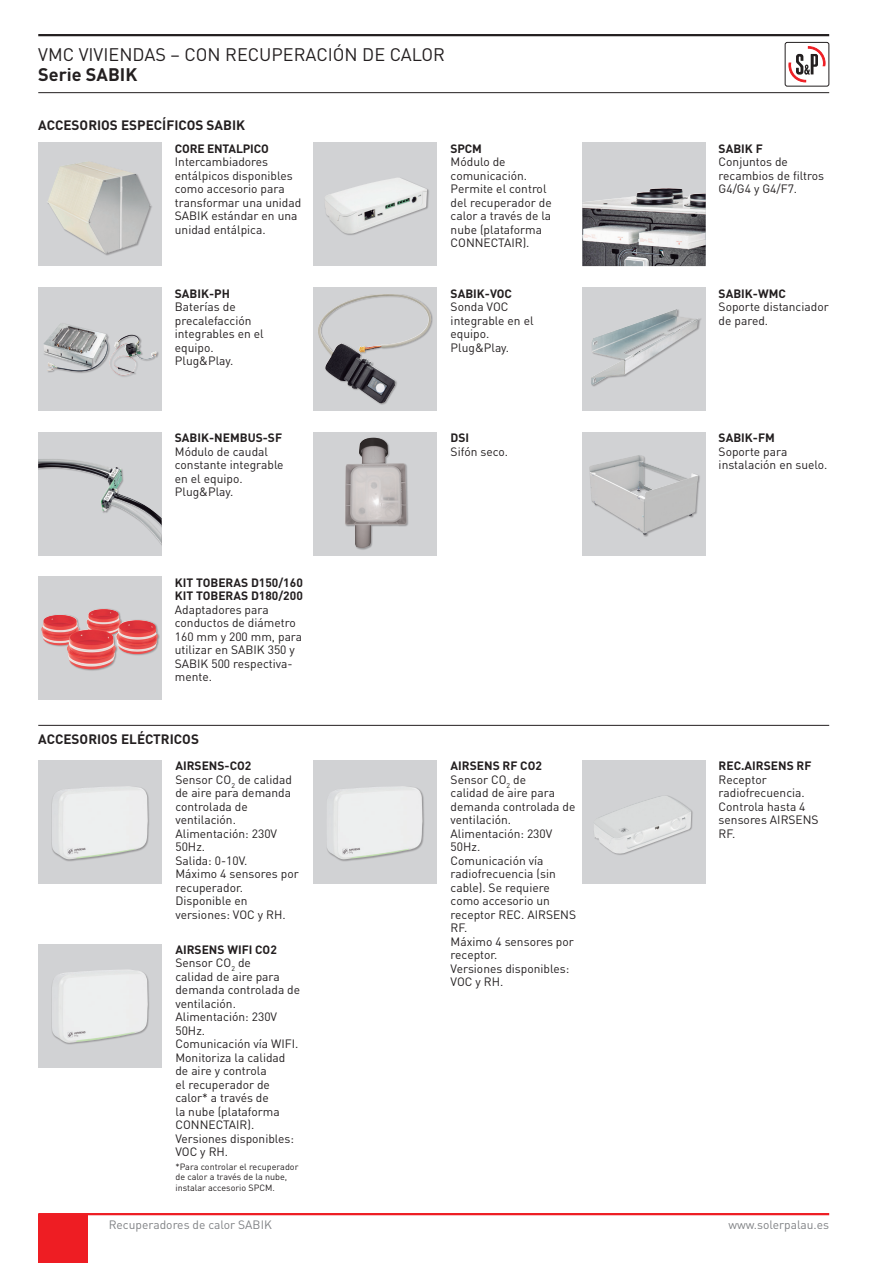
<style>
.page{position:relative;width:893px;height:1263px;background:#fff}
.page>*{position:absolute;margin:0;border:0;box-sizing:border-box;transform-origin:0 0}
.t1{font:18px "DIN";color:#231f20}
.t2{font:700 18px "DIN";color:#231f20}
.t3{font:700 13.5px "DIN";color:#231f20}
.t4{font:12px/13.5px "DIN";color:#231f20}
.t5{font:700 12px/13.5px "DIN";color:#231f20}
.t6{font:12px "DIN";color:#808285}
.t7{font:9px/10.5px "DIN";color:#231f20}
.s1{font-weight:700}
</style>
<div class="page">
<hr style="left:38px;top:1213px;width:791px;height:2px;background:#ee1d23">
<div style="left:38px;top:1214px;width:49px;height:49px;background:#ee1d23"></div>
<hr style="left:38px;top:34px;width:791px;height:2px;background:#231f20">
<hr style="left:38px;top:92px;width:791px;height:1px;background:#231f20">
<svg style="left:788px;top:47px;width:38px;height:36px"></svg>
<div style="left:785px;top:42px;width:44px;height:44px;border:1px solid #231f20;border-radius:2px"></div>
<div style="left:313px;top:143px;width:123px;height:123px;background:#d1d2d4"></div>
<div style="left:324px;top:177px;width:105px;height:59px;background:#231f20;opacity:.33"></div>
<img style="left:324px;top:178px;width:103px;height:56px">
<div style="left:582px;top:143px;width:124px;height:45px;background:#d1d2d4"></div>
<img style="left:582px;top:188px;width:124px;height:78px">
<div style="left:38px;top:288px;width:124px;height:123px;background:#d1d2d4"></div>
<div style="left:43px;top:323px;width:116px;height:55px;background:#231f20;opacity:.33"></div>
<img style="left:43px;top:323px;width:65px;height:49px">
<div style="left:313px;top:288px;width:123px;height:123px;background:#d1d2d4"></div>
<div style="left:318px;top:294px;width:115px;height:111px;background:#231f20;opacity:.33"></div>
<img style="left:317px;top:297px;width:43px;height:75px">
<div style="left:582px;top:288px;width:124px;height:123px;background:#d1d2d4"></div>
<div style="left:591px;top:309px;width:111px;height:78px;background:#d1d2d4"></div>
<img style="left:591px;top:309px;width:109px;height:76px">
<div style="left:38px;top:432px;width:124px;height:123px;background:#d1d2d4"></div>
<div style="left:38px;top:459px;width:124px;height:89px;background:#d1d2d4"></div>
<img style="left:38px;top:459px;width:124px;height:85px">
<hr style="left:38px;top:725px;width:791px;height:1px;background:#231f20">
<div style="left:313px;top:432px;width:123px;height:123px;background:#d1d2d4"></div>
<div style="left:344px;top:437px;width:65px;height:113px;background:#231f20;opacity:.33"></div>
<img style="left:345px;top:438px;width:62px;height:110px">
<div style="left:38px;top:760px;width:124px;height:124px;background:#d1d2d4"></div>
<div style="left:51px;top:786px;width:99px;height:75px;background:#231f20;opacity:.33"></div>
<img style="left:52px;top:786px;width:96px;height:73px">
<div style="left:313px;top:760px;width:123px;height:124px;background:#d1d2d4"></div>
<div style="left:326px;top:786px;width:99px;height:75px;background:#231f20;opacity:.33"></div>
<img style="left:326px;top:786px;width:97px;height:73px">
<div style="left:582px;top:760px;width:124px;height:124px;background:#d1d2d4"></div>
<div style="left:593px;top:795px;width:100px;height:61px;background:#231f20;opacity:.33"></div>
<img style="left:594px;top:795px;width:97px;height:59px">
<div style="left:38px;top:944px;width:124px;height:123px;background:#d1d2d4"></div>
<div style="left:51px;top:969px;width:99px;height:76px;background:#231f20;opacity:.33"></div>
<img style="left:52px;top:969px;width:96px;height:74px">
<div style="left:582px;top:432px;width:124px;height:123px;background:#d1d2d4"></div>
<div style="left:589px;top:455px;width:111px;height:82px;background:#231f20;opacity:.33"></div>
<img style="left:589px;top:455px;width:109px;height:80px">
<div style="left:38px;top:143px;width:124px;height:123px;background:#d1d2d4"></div>
<div style="left:46px;top:161px;width:107px;height:95px;background:#231f20;opacity:.33"></div>
<img style="left:47px;top:161px;width:104px;height:92px">
<div style="left:38px;top:577px;width:124px;height:123px;background:#d1d2d4"></div>
<div style="left:41px;top:608px;width:119px;height:63px;background:#231f20;opacity:.33"></div>
<img style="left:41px;top:612px;width:117px;height:57px">
<h1 class="t1" style="left:38px;top:43px;width:408px">VMC VIVIENDAS – CON RECUPERACIÓN DE CALOR</h1>
<h1 class="t2" style="left:38px;top:62px;width:101px">Serie SABIK</h1>
<p class="t3" style="left:38px;top:117px;width:208px">ACCESORIOS ESPECÍFICOS SABIK</p>
<p class="t5" style="left:175px;top:141px;width:95px">CORE ENTALPICO</p>
<p class="t4" style="left:175px;top:155px;width:128px">Intercambiadores entálpicos disponibles como accesorio para transformar una unidad<br>SABIK estándar en una unidad entálpica.</p>
<p class="t5" style="left:175px;top:286px;width:57px">SABIK-PH</p>
<p class="t4" style="left:175px;top:300px;width:90px">Baterías de precalefacción integrables en el equipo.<br>Plug&amp;Play.</p>
<p class="t5" style="left:175px;top:430px;width:109px">SABIK-NEMBUS-SF</p>
<p class="t4" style="left:175px;top:444px;width:110px">Módulo de caudal constante integrable en el equipo.<br>Plug&amp;Play.</p>
<p class="t5" style="left:175px;top:575px;width:129px">KIT TOBERAS D150/160<br>KIT TOBERAS D180/200</p>
<p class="t4" style="left:175px;top:602px;width:129px">Adaptadores para conductos de diámetro<br>160 mm y 200 mm, para utilizar en SABIK 350 y<br>SABIK 500 respectiva&shy;mente.</p>
<p class="t3" style="left:38px;top:731px;width:162px">ACCESORIOS ELÉCTRICOS</p>
<p class="t5" style="left:451px;top:141px;width:33px">SPCM</p>
<p class="t4" style="left:451px;top:155px;width:103px">Módulo de comunicación.<br>Permite el control del recuperador de calor a través de la nube (plataforma<br>CONNECTAIR).</p>
<p class="t5" style="left:451px;top:286px;width:63px">SABIK-VOC</p>
<p class="t4" style="left:451px;top:300px;width:84px">Sonda VOC integrable en el equipo.<br>Plug&amp;Play.</p>
<p class="t5" style="left:451px;top:430px;width:20px">DSI</p>
<p class="t4" style="left:451px;top:444px;width:59px">Sifón seco.</p>
<p class="t5" style="left:719px;top:141px;width:46px">SABIK F</p>
<p class="t4" style="left:719px;top:155px;width:107px">Conjuntos de recambios de filtros<br>G4/G4 y G4/F7.</p>
<p class="t5" style="left:719px;top:286px;width:69px">SABIK-WMC</p>
<p class="t4" style="left:719px;top:300px;width:112px">Soporte distanciador de pared.</p>
<p class="t5" style="left:719px;top:430px;width:58px">SABIK-FM</p>
<p class="t4" style="left:719px;top:444px;width:110px">Soporte para instalación en suelo.</p>
<p class="t4" style="left:175px;top:759px;width:125px"><span class="s1">AIRSENS-CO2<br></span>Sensor CO<sub>2</sub> de calidad de aire para demanda controlada de ventilación.<br>Alimentación: 230V<br>50Hz.<br>Salida: 0-10V.<br>Máximo 4 sensores por recuperador.<br>Disponible en versiones: VOC y RH.</p>
<p class="t4" style="left:451px;top:759px;width:127px"><span class="s1">AIRSENS RF CO2<br></span>Sensor CO<sub>2</sub> de<br>calidad de aire para demanda controlada de ventilación.<br>Alimentación: 230V<br>50Hz.<br>Comunicación vía radiofrecuencia (sin cable). Se requiere como accesorio un receptor REC. AIRSENS<br>RF.<br>Máximo 4 sensores por receptor.<br>Versiones disponibles:<br>VOC y RH.</p>
<p class="t5" style="left:719px;top:759px;width:94px">REC.AIRSENS RF</p>
<p class="t4" style="left:719px;top:772px;width:101px">Receptor radiofrecuencia.<br>Controla hasta 4 sensores AIRSENS<br>RF.</p>
<p class="t4" style="left:175px;top:942px;width:126px"><span class="s1">AIRSENS WIFI CO2<br></span>Sensor CO<sub>2</sub> de<br>calidad de aire para demanda controlada de ventilación.<br>Alimentación: 230V<br>50Hz.<br>Comunicación vía WIFI.<br>Monitoriza la calidad de aire y controla<br>el recuperador de calor* a través de<br>la nube (plataforma<br>CONNECTAIR).<br>Versiones disponibles:<br>VOC y RH.</p>
<p class="t7" style="left:175px;top:1161px;width:125px">*Para controlar el recuperador de calor a través de la nube, instalar accesorio SPCM.</p>
<p class="t6" style="left:109px;top:1217px;width:165px">Recuperadores de calor SABIK</p>
<p class="t6" style="left:728px;top:1217px;width:102px">www.solerpalau.es</p>
</div>
